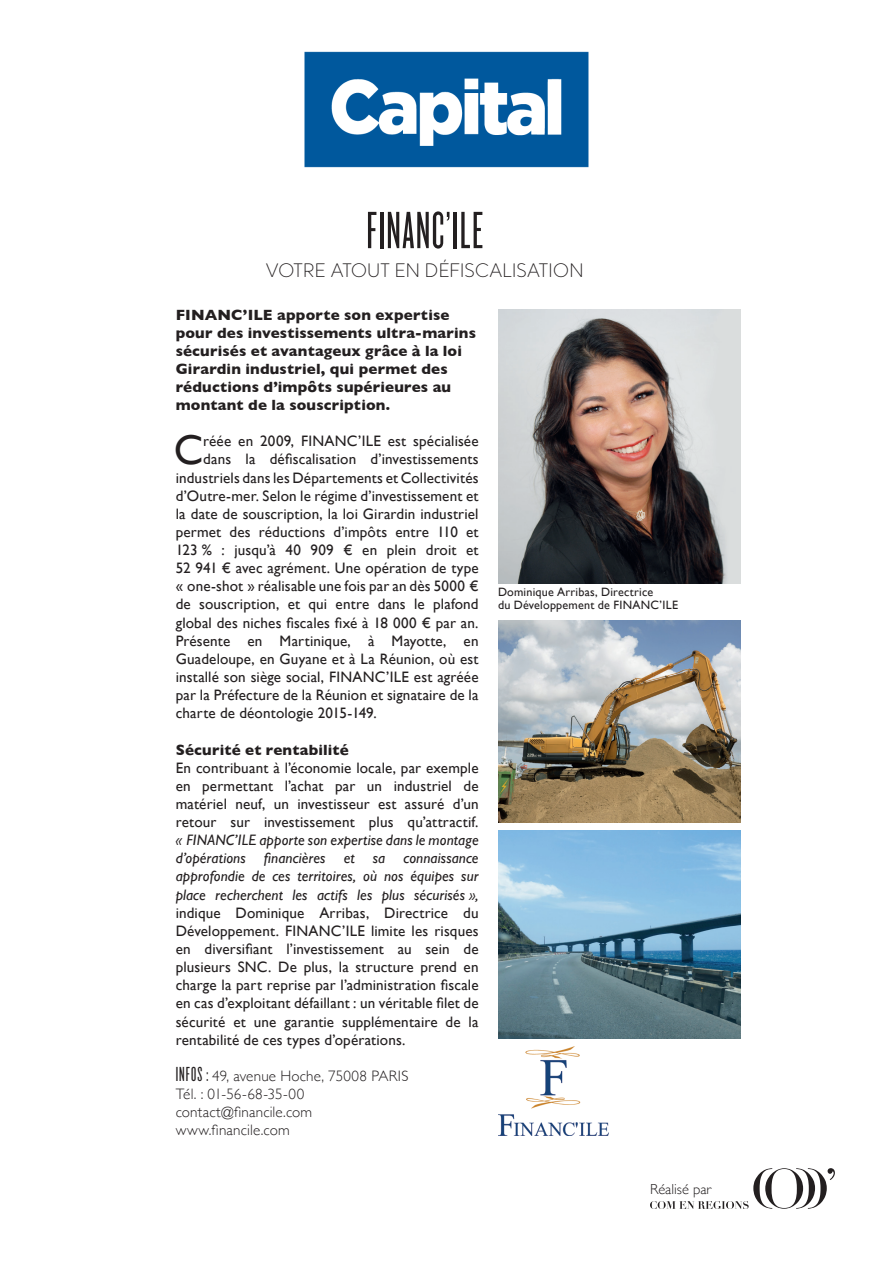
<style>
.page{position:relative;width:893px;height:1263px;background:#fff}
.page>*{position:absolute;margin:0;border:0;box-sizing:border-box;transform-origin:0 0}
.t1{font:54.45px "Knockout HTF26 Junior Flyweight";letter-spacing:.025em;color:#231f20}
.t2{font:41.7px "Gill Sans";color:#231f20}
.t3{font:300 19.5px "Narin";letter-spacing:.01em;color:#231f20}
.t4{font:15.15px/18.1px "Gill Sans";letter-spacing:.01em;color:#231f20}
.t5{font:700 15.15px/18.1px "Gill Sans";letter-spacing:.01em;color:#231f20}
.t6{font:300 15.15px/18.1px "Gill Sans";letter-spacing:.01em;color:#231f20}
.t7{font:300 14.55px "Gill Sans";color:#231f20}
.t8{font:12.15px/13.6px "Gill Sans";letter-spacing:.02em;color:#231f20}
.s1{font-weight:700}
.s2{font-style:italic}
.s3{font-family:"Knockout HTF26 Junior Flyweight";font-weight:400;font-size:21.15px}
</style>
<div class="page">
<svg style="left:650px;top:1168px;width:185px;height:41px"></svg>
<img style="left:304px;top:51px;width:285px;height:117px">
<img style="left:498px;top:309px;width:243px;height:274px">
<img style="left:498px;top:620px;width:243px;height:202px">
<img style="left:498px;top:830px;width:243px;height:208px">
<img style="left:498px;top:1047px;width:110px;height:88px">
<p class="t1" style="left:366px;top:204px;width:118px">FINANC’ILE</p>
<p class="t3" style="left:266px;top:257px;width:319px">VOTRE ATOUT EN DÉFISCALISATION</p>
<p class="t5" style="left:176px;top:305px;width:302px">FINANC’ILE apporte son expertise pour des investissements ultra-marins sécurisés et avantageux grâce à la loi Girardin industriel, qui permet des réductions d’impôts supérieures au montant de la souscription.</p>
<p class="t2" style="left:174px;top:426px;width:31px">C</p>
<p class="t4" style="left:203px;top:432px;width:277px">réée en 2009, FINANC’ILE est spécialisée</p>
<p class="t4" style="left:203px;top:450px;width:277px">dans la défiscalisation d’investissements</p>
<p class="t4" style="left:176px;top:468px;width:304px">industriels dans les Départements et Collectivités</p>
<p class="t4" style="left:176px;top:486px;width:304px">d’Outre-mer. Selon le régime d’investissement et</p>
<p class="t4" style="left:176px;top:504px;width:304px">la date de souscription, la loi Girardin industriel</p>
<p class="t4" style="left:176px;top:523px;width:304px">permet des réductions d’impôts entre 110 et</p>
<p class="t4" style="left:176px;top:541px;width:304px">123 % : jusqu’à 40 909 € en plein droit et</p>
<p class="t4" style="left:176px;top:559px;width:304px">52 941 € avec agrément. Une opération de type</p>
<p class="t4" style="left:176px;top:577px;width:304px">« one-shot » réalisable une fois par an dès 5000 €</p>
<p class="t4" style="left:176px;top:595px;width:304px">de souscription, et qui entre dans le plafond</p>
<p class="t4" style="left:176px;top:613px;width:304px">global des niches fiscales fixé à 18 000 € par an.</p>
<p class="t4" style="left:176px;top:631px;width:304px">Présente en Martinique, à Mayotte, en</p>
<p class="t4" style="left:176px;top:649px;width:304px">Guadeloupe, en Guyane et à La Réunion, où est</p>
<p class="t4" style="left:176px;top:668px;width:304px">installé son siège social, FINANC’ILE est agréée</p>
<p class="t4" style="left:176px;top:686px;width:304px">par la Préfecture de la Réunion et signataire de la</p>
<p class="t4" style="left:176px;top:704px;width:202px">charte de déontologie 2015-149.</p>
<p class="t4" style="left:176px;top:740px;width:304px"><span class="s1">Sécurité et rentabilité<br></span>En contribuant à l’économie locale, par exemple en permettant l’achat par un industriel de matériel neuf, un investisseur est assuré d’un retour sur investissement plus qu’attractif. <span class="s2">« FINANC’ILE apporte son expertise dans le montage d’opérations financières et sa connaissance approfondie de ces territoires, où nos équipes sur place recherchent les actifs les plus sécurisés », </span>indique Dominique Arribas, Directrice du Développement. FINANC’ILE limite les risques en diversifiant l’investissement au sein de plusieurs SNC. De plus, la structure prend en charge la part reprise par l’administration fiscale en cas d’exploitant défaillant : un véritable filet de sécurité et une garantie supplémentaire de la rentabilité de ces types d’opérations.</p>
<p class="t6" style="left:176px;top:1066px;width:234px"><span class="s3">INFOS :</span> 49, avenue Hoche, 75008 PARIS<br>Tél. : 01-56-68-35-00 contact@financile.com www.financile.com</p>
<p class="t8" style="left:498px;top:584px;width:182px">Dominique Arribas, Directrice<br>du Développement de FINANC’ILE</p>
<p class="t7" style="left:650px;top:1177px;width:63px">Réalisé par</p>
</div>
